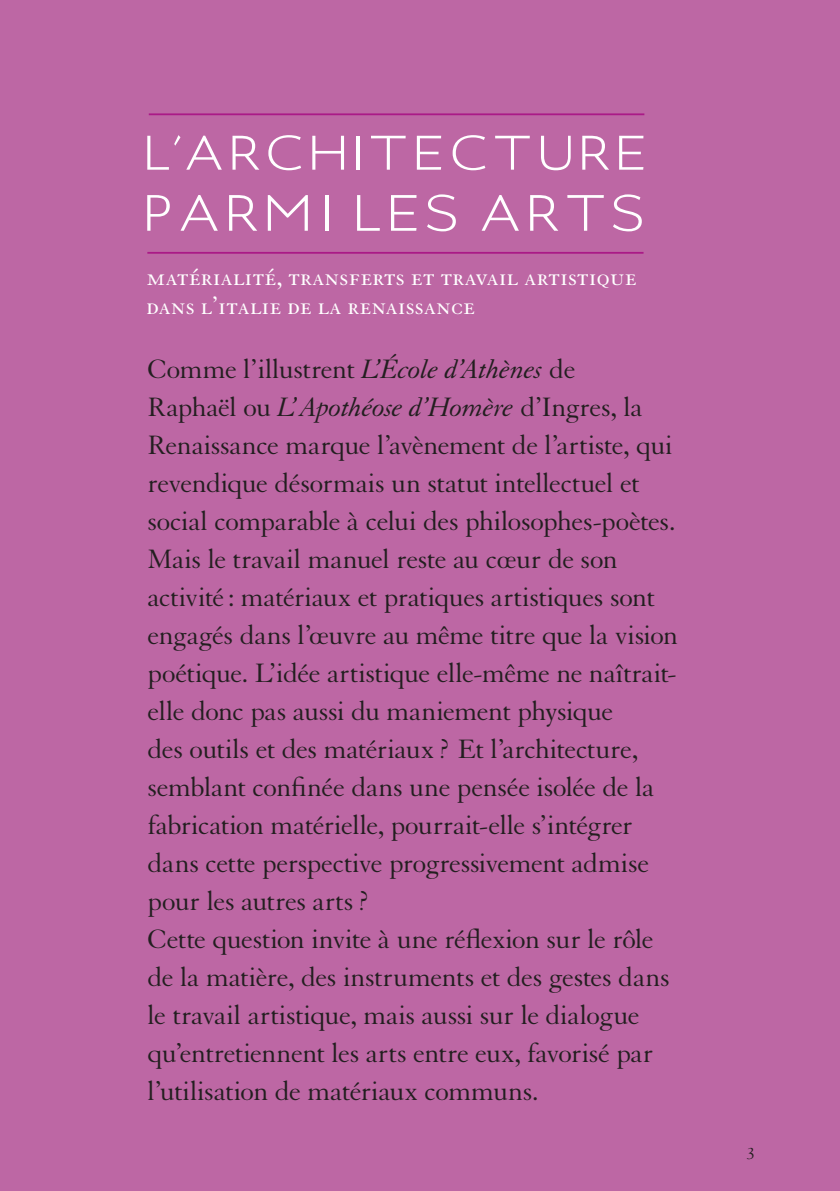
<style>
.page{position:relative;width:840px;height:1191px;background:#fff}
.page>*{position:absolute;margin:0;border:0;box-sizing:border-box;transform-origin:0 0}
.t1{font:29px/38px "Granjon LT Std";letter-spacing:-.015em;color:#231f20}
.t2{font:26.8px/29.8px "Granjon LT Std";color:#fff}
.t3{font:18px "Granjon LT Std";color:#231f20}
.s1{font-style:italic}
</style>
<div class="page">
<div style="left:0;top:0;width:839px;height:1191px;background:#bd67a4"></div>
<svg style="left:147px;top:135px;width:33px;height:35px"></svg>
<svg style="left:186px;top:136px;width:36px;height:34px"></svg>
<svg style="left:232px;top:136px;width:27px;height:34px"></svg>
<svg style="left:268px;top:135px;width:33px;height:35px"></svg>
<svg style="left:312px;top:136px;width:32px;height:34px"></svg>
<hr style="left:356px;top:136px;width:3px;height:34px;background:#fff">
<svg style="left:371px;top:136px;width:34px;height:34px"></svg>
<svg style="left:416px;top:136px;width:25px;height:34px"></svg>
<svg style="left:452px;top:135px;width:33px;height:35px"></svg>
<svg style="left:495px;top:136px;width:34px;height:34px"></svg>
<svg style="left:541px;top:136px;width:29px;height:34px"></svg>
<svg style="left:582px;top:136px;width:26px;height:34px"></svg>
<svg style="left:619px;top:136px;width:24px;height:34px"></svg>
<svg style="left:147px;top:195px;width:23px;height:36px"></svg>
<svg style="left:180px;top:195px;width:38px;height:36px"></svg>
<svg style="left:229px;top:195px;width:28px;height:36px"></svg>
<svg style="left:267px;top:195px;width:41px;height:36px"></svg>
<hr style="left:325px;top:195px;width:3px;height:36px;background:#fff">
<svg style="left:357px;top:195px;width:22px;height:36px"></svg>
<svg style="left:391px;top:195px;width:25px;height:36px"></svg>
<svg style="left:427px;top:194px;width:28px;height:37px"></svg>
<svg style="left:481px;top:195px;width:37px;height:36px"></svg>
<svg style="left:530px;top:195px;width:28px;height:36px"></svg>
<svg style="left:567px;top:195px;width:36px;height:36px"></svg>
<svg style="left:613px;top:194px;width:28px;height:37px"></svg>
<hr style="left:149px;top:113px;width:495px;height:2px;background:#aa1a87">
<hr style="left:147px;top:252px;width:496px;height:2px;background:#aa1a87">
<p class="t2" style="left:146px;top:262px;width:491px">matérialité, transferts et travail artistique dans l’italie de la renaissance</p>
<p class="t1" style="left:147px;top:350px;width:532px">Comme l’illustrent <span class="s1">L’École d’Athènes</span> de<br>Raphaël ou <span class="s1">L’Apothéose d’Homère</span> d’Ingres, la Renaissance marque l’avènement de l’artiste, qui revendique désormais un statut intellectuel et social comparable à celui des philosophes-poètes.<br>Mais le travail manuel reste au cœur de son activité : matériaux et pratiques artistiques sont engagés dans l’œuvre au même titre que la vision poétique. L’idée artistique elle-même ne naîtrait&shy;elle donc pas aussi du maniement physique<br>des outils et des matériaux ? Et l’architecture, semblant confinée dans une pensée isolée de la fabrication matérielle, pourrait-elle s’intégrer dans cette perspective progressivement admise pour les autres arts ?<br>Cette question invite à une réflexion sur le rôle de la matière, des instruments et des gestes dans le travail artistique, mais aussi sur le dialogue qu’entretiennent les arts entre eux, favorisé par l’utilisation de matériaux communs.</p>
<p class="t3" style="left:746px;top:1139px;width:9px">3</p>
</div>
